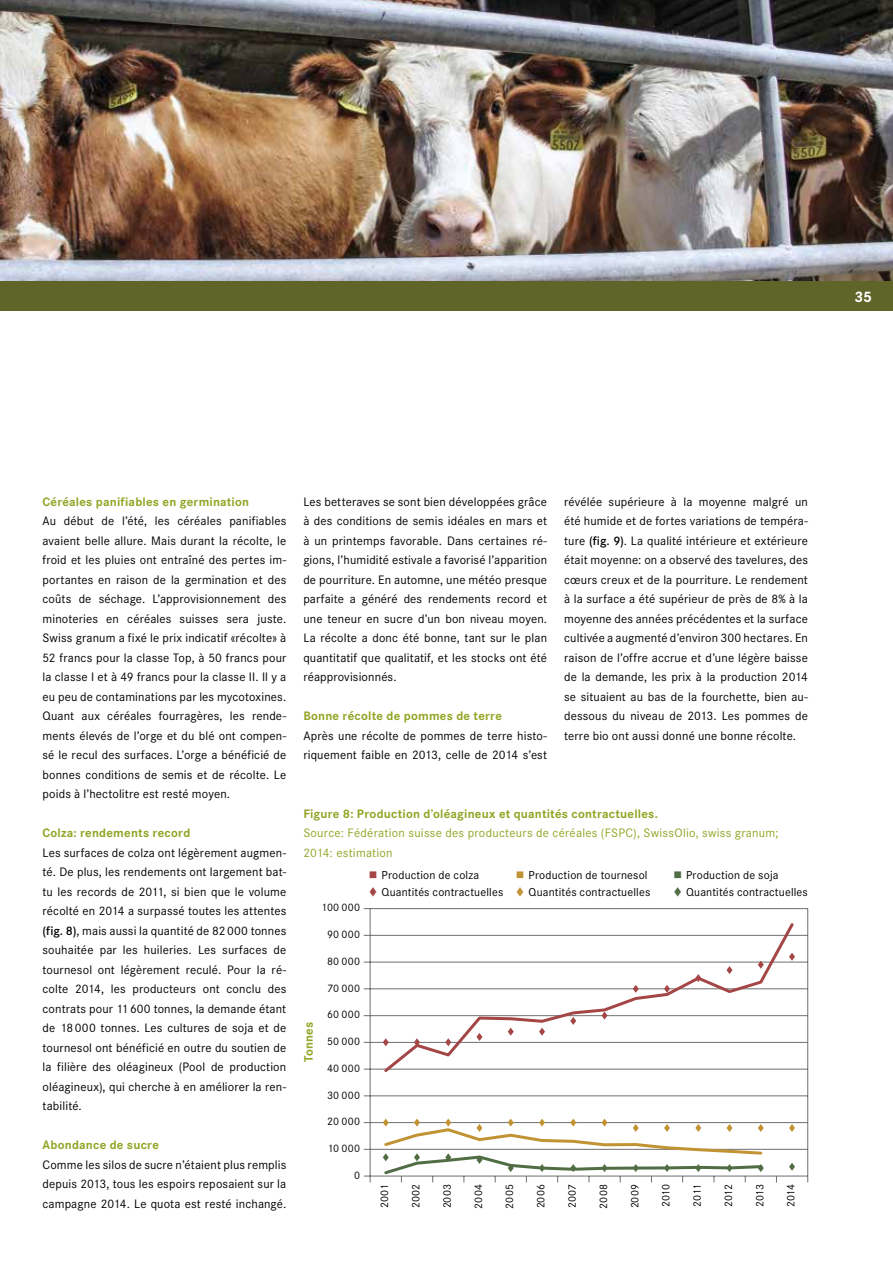
<style>
.page{position:relative;width:893px;height:1263px;background:#fff}
.page>*{position:absolute;margin:0;border:0;box-sizing:border-box;transform-origin:0 0}
.t1{font:700 15.75px "Corporate S";color:#fff}
.t2{font:12.75px/19.5px "Corporate S";letter-spacing:.01em;color:#000;text-align:justify}
.t3{font:700 12.75px "Corporate S";letter-spacing:.02em;color:#93a425}
.t4{font:12.75px/19.5px "Corporate S";letter-spacing:.02em;color:#93a425}
.t5{font:12px "Corporate S";letter-spacing:.015em;color:#000}
.t6{font:11.25px "Corporate S";letter-spacing:.01em;color:#010101}
.s1{font-weight:600}
.s2{color:#a44546}
.s3{color:#c19333}
.s4{color:#516d44}
</style>
<div class="page">
<img style="left:0;top:0;width:893px;height:281px">
<div style="left:0;top:281px;width:893px;height:29px;background:#5f6428"></div>
<hr style="left:370px;top:1149px;width:438px;height:1px;background:#6f6f6f">
<hr style="left:370px;top:1122px;width:438px;height:1px;background:#6f6f6f">
<hr style="left:370px;top:1095px;width:438px;height:1px;background:#6f6f6f">
<hr style="left:370px;top:1069px;width:438px;height:1px;background:#6f6f6f">
<hr style="left:370px;top:1042px;width:438px;height:1px;background:#6f6f6f">
<hr style="left:370px;top:1015px;width:438px;height:1px;background:#6f6f6f">
<hr style="left:370px;top:988px;width:438px;height:1px;background:#6f6f6f">
<hr style="left:370px;top:962px;width:438px;height:1px;background:#6f6f6f">
<hr style="left:370px;top:935px;width:438px;height:1px;background:#6f6f6f">
<hr style="left:370px;top:908px;width:438px;height:1px;background:#6f6f6f">
<hr style="left:370px;top:909px;width:1px;height:267px;background:#6f6f6f">
<hr style="left:807px;top:909px;width:1px;height:267px;background:#6f6f6f">
<hr style="left:370px;top:1176px;width:438px;height:1px;background:#6f6f6f">
<svg style="left:364px;top:1176px;width:7px;height:6px"></svg>
<svg style="left:382px;top:923px;width:414px;height:149px"></svg>
<svg style="left:383px;top:1038px;width:6px;height:8px"></svg>
<svg style="left:414px;top:1038px;width:6px;height:8px"></svg>
<svg style="left:445px;top:1038px;width:6px;height:8px"></svg>
<svg style="left:476px;top:1033px;width:6px;height:8px"></svg>
<svg style="left:508px;top:1027px;width:6px;height:9px"></svg>
<svg style="left:539px;top:1027px;width:6px;height:9px"></svg>
<svg style="left:570px;top:1017px;width:6px;height:8px"></svg>
<svg style="left:601px;top:1011px;width:7px;height:8px"></svg>
<svg style="left:633px;top:985px;width:6px;height:8px"></svg>
<svg style="left:664px;top:985px;width:6px;height:8px"></svg>
<svg style="left:695px;top:974px;width:6px;height:8px"></svg>
<svg style="left:726px;top:966px;width:6px;height:8px"></svg>
<svg style="left:758px;top:961px;width:6px;height:8px"></svg>
<svg style="left:789px;top:953px;width:6px;height:8px"></svg>
<svg style="left:789px;top:1124px;width:6px;height:8px"></svg>
<svg style="left:382px;top:1118px;width:382px;height:64px"></svg>
<svg style="left:789px;top:1163px;width:6px;height:8px"></svg>
<p class="t1" style="left:854px;top:288px;width:19px">35</p>
<p class="t3" style="left:43px;top:494px;width:208px">Céréales panifiables en germination</p>
<p class="t2" style="left:43px;top:511px;width:245px">Au début de l’été, les céréales panifiables avaient belle allure. Mais durant la récolte, le froid et les pluies ont entraîné des pertes im&shy;portantes en raison de la germination et des coûts de séchage. L’approvisionnement des minoteries en céréales suisses sera juste.<br>Swiss granum a fixé le prix indicatif «récolte» à 52 francs pour la classe Top, à 50 francs pour la classe I et à 49 francs pour la classe II. Il y a eu peu de contaminations par les mycotoxines.<br>Quant aux céréales fourragères, les rende&shy;ments élevés de l’orge et du blé ont compen&shy;sé le recul des surfaces. L’orge a bénéficié de bonnes conditions de semis et de récolte. Le poids à l’hectolitre est resté moyen.</p>
<p class="t3" style="left:43px;top:826px;width:149px">Colza: rendements record</p>
<p class="t2" style="left:43px;top:843px;width:245px">Les surfaces de colza ont légèrement augmen&shy;té. De plus, les rendements ont largement bat&shy;tu les records de 2011, si bien que le volume récolté en 2014 a surpassé toutes les attentes <span class="s1">(fig. 8)</span>, mais aussi la quantité de 82000 tonnes souhaitée par les huileries. Les surfaces de tournesol ont légèrement reculé. Pour la ré&shy;colte 2014, les producteurs ont conclu des contrats pour 11600 tonnes, la demande étant de 18000 tonnes. Les cultures de soja et de tournesol ont bénéficié en outre du soutien de la filière des oléagineux (Pool de production oléagineux), qui cherche à en améliorer la ren&shy;tabilité.</p>
<p class="t3" style="left:43px;top:1138px;width:118px">Abondance de sucre</p>
<p class="t2" style="left:43px;top:1155px;width:245px">Comme les silos de sucre n’étaient plus remplis depuis 2013, tous les espoirs reposaient sur la campagne 2014. Le quota est resté inchangé.</p>
<p class="t2" style="left:303px;top:492px;width:245px">Les betteraves se sont bien développées grâce à des conditions de semis idéales en mars et à un printemps favorable. Dans certaines ré&shy;gions, l’humidité estivale a favorisé l’apparition de pourriture. En automne, une météo presque parfaite a généré des rendements record et une teneur en sucre d’un bon niveau moyen.<br>La récolte a donc été bonne, tant sur le plan quantitatif que qualitatif, et les stocks ont été réapprovisionnés.</p>
<p class="t3" style="left:303px;top:709px;width:200px">Bonne récolte de pommes de terre</p>
<p class="t2" style="left:303px;top:726px;width:245px">Après une récolte de pommes de terre histo&shy;riquement faible en 2013, celle de 2014 s’est</p>
<p class="t2" style="left:564px;top:492px;width:245px">révélée supérieure à la moyenne malgré un été humide et de fortes variations de tempéra&shy;ture <span class="s1">(fig. 9)</span>. La qualité intérieure et extérieure était moyenne: on a observé des tavelures, des cœurs creux et de la pourriture. Le rendement à la surface a été supérieur de près de 8% à la moyenne des années précédentes et la surface cultivée a augmenté d’environ 300 hectares. En raison de l’offre accrue et d’une légère baisse de la demande, les prix à la production 2014 se situaient au bas de la fourchette, bien au&shy;dessous du niveau de 2013. Les pommes de terre bio ont aussi donné une bonne récolte.</p>
<p class="t3" style="left:303px;top:806px;width:356px">Figure 8: Production d’oléagineux et quantités contractuelles.</p>
<p class="t4" style="left:303px;top:823px;width:477px">Source: Fédération suisse des producteurs de céréales (FSPC), SwissOlio, swiss granum;<br>2014: estimation</p>
<p class="t3" style="left:301px;top:1062px;width:41px;rotate:-90deg">Tonnes</p>
<p class="t6" style="left:321px;top:901px;width:40px">100 000</p>
<p class="t6" style="left:327px;top:928px;width:34px">90 000</p>
<p class="t6" style="left:327px;top:955px;width:34px">80 000</p>
<p class="t6" style="left:327px;top:981px;width:34px">70 000</p>
<p class="t6" style="left:327px;top:1008px;width:34px">60 000</p>
<p class="t6" style="left:327px;top:1035px;width:34px">50 000</p>
<p class="t6" style="left:327px;top:1062px;width:35px">40 000</p>
<p class="t6" style="left:327px;top:1088px;width:34px">30 000</p>
<p class="t6" style="left:327px;top:1115px;width:34px">20 000</p>
<p class="t6" style="left:327px;top:1142px;width:34px">10 000</p>
<p class="t6" style="left:354px;top:1169px;width:7px">0</p>
<p class="t5" style="left:369px;top:868px;width:112px"><span class="s2">■</span> Production de colza</p>
<p class="t5" style="left:516px;top:868px;width:133px"><span class="s3">■</span> Production de tournesol</p>
<p class="t5" style="left:673px;top:868px;width:107px"><span class="s4">■</span> Production de soja</p>
<p class="t5" style="left:369px;top:885px;width:283px"><span class="s2">▼</span> Quantités contractuelles <span class="s3">▼</span> Quantités contractuelles</p>
<p class="t5" style="left:673px;top:885px;width:136px"><span class="s4">▼</span> Quantités contractuelles</p>
<p class="t6" style="left:378px;top:1208px;width:25px;rotate:-90deg">2001</p>
<p class="t6" style="left:409px;top:1208px;width:26px;rotate:-90deg">2002</p>
<p class="t6" style="left:441px;top:1208px;width:26px;rotate:-90deg">2003</p>
<p class="t6" style="left:472px;top:1208px;width:26px;rotate:-90deg">2004</p>
<p class="t6" style="left:503px;top:1208px;width:26px;rotate:-90deg">2005</p>
<p class="t6" style="left:534px;top:1208px;width:26px;rotate:-90deg">2006</p>
<p class="t6" style="left:566px;top:1208px;width:26px;rotate:-90deg">2007</p>
<p class="t6" style="left:597px;top:1208px;width:26px;rotate:-90deg">2008</p>
<p class="t6" style="left:628px;top:1208px;width:26px;rotate:-90deg">2009</p>
<p class="t6" style="left:659px;top:1207px;width:25px;rotate:-90deg">2010</p>
<p class="t6" style="left:691px;top:1206px;width:24px;rotate:-90deg">2011</p>
<p class="t6" style="left:722px;top:1207px;width:24px;rotate:-90deg">2012</p>
<p class="t6" style="left:753px;top:1207px;width:25px;rotate:-90deg">2013</p>
<p class="t6" style="left:784px;top:1207px;width:25px;rotate:-90deg">2014</p>
</div>
